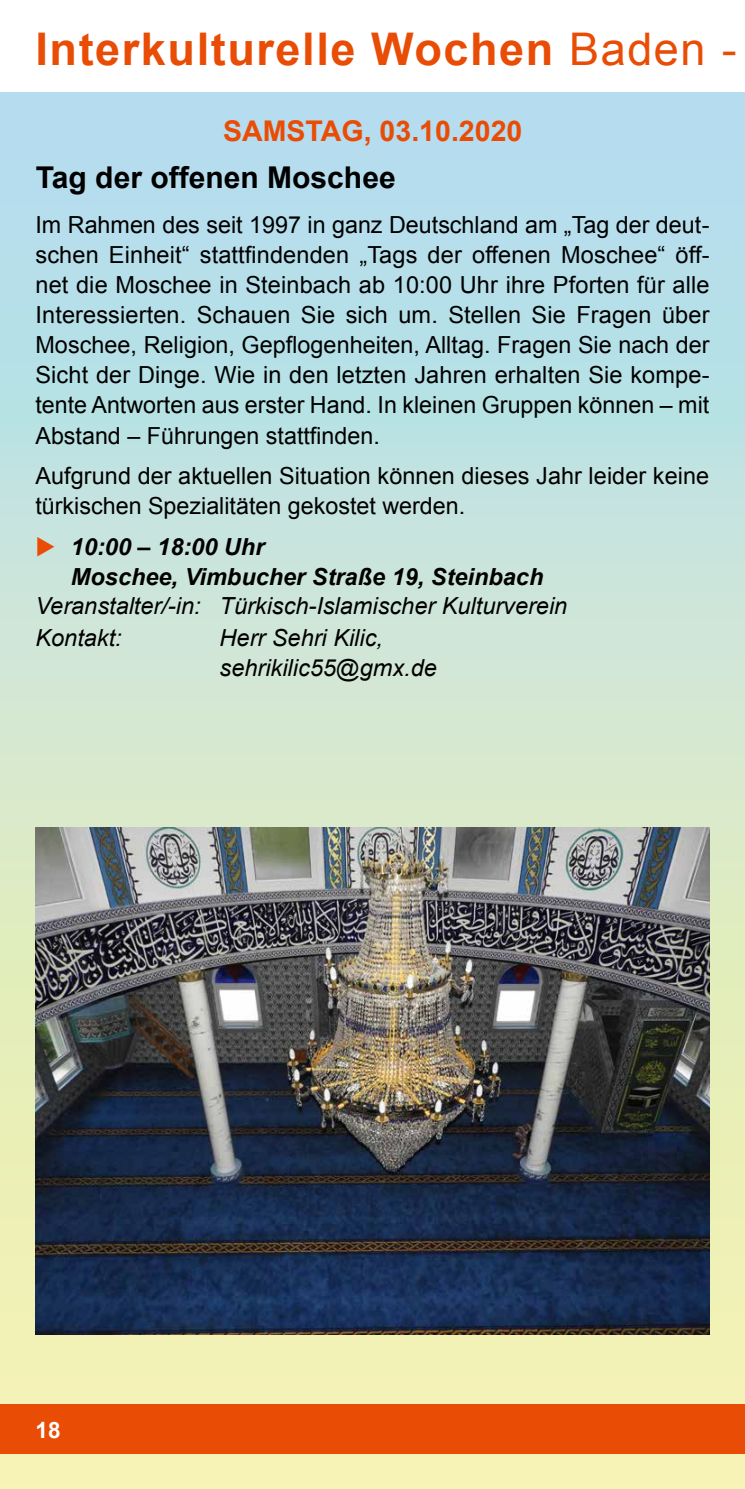
<style>
.page{position:relative;width:745px;height:1489px;background:#fff}
.page>*{position:absolute;margin:0;border:0;box-sizing:border-box;transform-origin:0 0}
.t1{font:700 45px "Arial";letter-spacing:.035em;color:#e94c05}
.t2{font:700 30px "Arial";color:#000}
.t3{font:700 28.5px "Arial";color:#e94c05}
.t4{font:23.5px/30px "Arial";color:#000;text-align:justify}
.t5{font:italic 23.5px/31.2px "Arial";color:#000}
.t6{font:italic 700 23.5px/30px "Arial";color:#000}
.t7{font:700 22.5px "Arial";color:#fff}
.s1{font-weight:400}
.s2{color:#e94c05}
</style>
<div class="page">
<div style="left:0;top:92px;width:744px;height:1396px;background:linear-gradient(to bottom,#afdcf3,#fcf4a8)"></div>
<div style="left:0;top:1403px;width:744px;height:50px;background:#e94c05"></div>
<hr style="left:744px;top:1403px;width:1px;height:50px;background:#e94c05">
<img style="left:35px;top:827px;width:674px;height:507px">
<h1 class="t1" style="left:35px;top:19px;width:702px">Interkulturelle Wochen <span class="s1">Baden -</span></h1>
<h2 class="t3" style="left:223px;top:112px;width:300px">SAMSTAG, 03.10.2020</h2>
<h3 class="t2" style="left:36px;top:158px;width:361px">Tag der offenen Moschee</h3>
<p class="t4" style="left:35px;top:210px;width:675px">Im Rahmen des seit 1997 in ganz Deutschland am „Tag der deut&shy;schen Einheit“ stattfindenden „Tags der offenen Moschee“ öff&shy;net die Moschee in Steinbach ab 10:00 Uhr ihre Pforten für alle Interessierten. Schauen Sie sich um. Stellen Sie Fragen über Moschee, Religion, Gepflogenheiten, Alltag. Fragen Sie nach der Sicht der Dinge. Wie in den letzten Jahren erhalten Sie kompe&shy;tente Antworten aus erster Hand. In kleinen Gruppen können – mit Abstand – Führungen stattfinden.</p>
<p class="t4" style="left:35px;top:461px;width:674px">Aufgrund der aktuellen Situation können dieses Jahr leider keine türkischen Spezialitäten gekostet werden.</p>
<p class="t6" style="left:71px;top:532px;width:473px;text-indent:-35px"><span class="s2">◆</span> 10:00 – 18:00 Uhr<br>Moschee, Vimbucher Straße 19, Steinbach</p>
<p class="t5" style="left:35px;top:591px;width:533px">Veranstalter/-in: Türkisch-Islamischer Kulturverein<br>Kontakt:</p>
<p class="t5" style="left:219px;top:623px;width:219px;line-height:30px">Herr Sehri Kilic, sehrikilic55@gmx.de</p>
<p class="t7" style="left:35px;top:1415px;width:27px">18</p>
</div>
